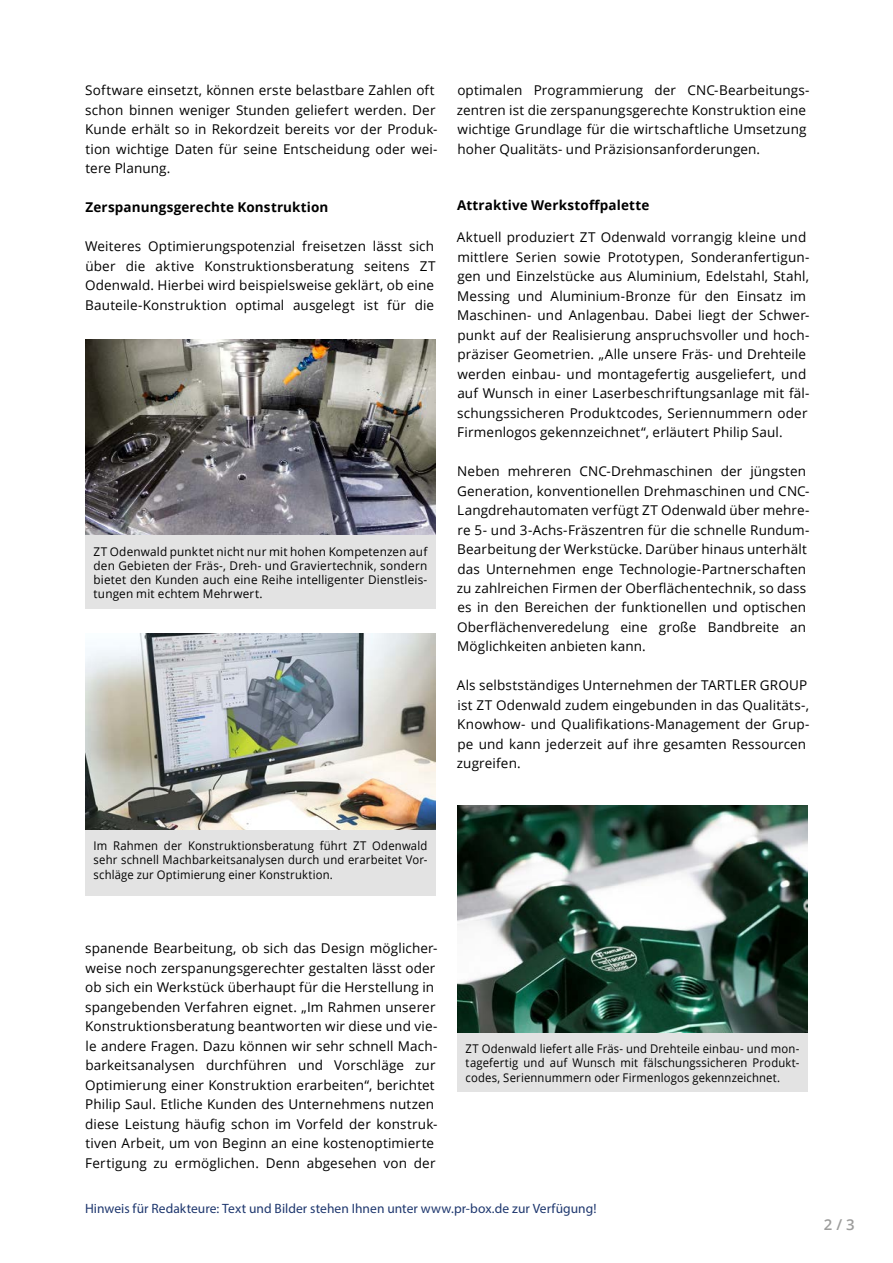
<style>
.page{position:relative;width:893px;height:1263px;background:#fff}
.page>*{position:absolute;margin:0;border:0;box-sizing:border-box;transform-origin:0 0}
.t1{font:600 15px "Open Sans";color:#9d9d9c}
.t2{font:13.5px/19.5px "Open Sans";letter-spacing:.01em;color:#000}
.t3{font:13.5px "Myriad Pro";letter-spacing:.005em;color:#1e376e}
.t4{font:700 13.5px "Open Sans";letter-spacing:.01em;color:#000}
.t5{font:12px/14.2px "Open Sans";letter-spacing:.015em;color:#000;text-align:justify;scale:.94 1}
.t6{font:12px/14.2px "Open Sans";letter-spacing:.015em;color:#000;text-align:justify}
</style>
<div class="page">
<img style="left:85px;top:339px;width:351px;height:197px">
<div style="left:85px;top:536px;width:351px;height:73px;background:#e3e3e3"></div>
<img style="left:85px;top:633px;width:351px;height:197px">
<div style="left:85px;top:830px;width:351px;height:66px;background:#e3e3e3"></div>
<img style="left:457px;top:806px;width:351px;height:227px">
<div style="left:457px;top:1033px;width:351px;height:59px;background:#e3e3e3"></div>
<p class="t2" style="left:85px;top:80px;width:354px">Software einsetzt, können erste belastbare Zahlen oft schon binnen weniger Stunden geliefert werden. Der Kunde erhält so in Rekordzeit bereits vor der Produk&shy;tion wichtige Daten für seine Entscheidung oder wei&shy;tere Planung.</p>
<p class="t4" style="left:85px;top:198px;width:245px">Zerspanungsgerechte Konstruktion</p>
<p class="t2" style="left:85px;top:236px;width:352px;text-align:justify">Weiteres Optimierungspotenzial freisetzen lässt sich über die aktive Konstruktionsberatung seitens ZT Odenwald. Hierbei wird beispielsweise geklärt, ob eine Bauteile-Konstruktion optimal ausgelegt ist für die</p>
<p class="t6" style="left:94px;top:544px;width:335px">ZT Odenwald punktet nicht nur mit hohen Kompetenzen auf den Gebieten der Fräs-, Dreh- und Graviertechnik, sondern bietet den Kunden auch eine Reihe intelligenter Dienstleis&shy;tungen mit echtem Mehrwert.</p>
<p class="t2" style="left:457px;top:80px;width:354px">optimalen Programmierung der CNC-Bearbeitungs&shy;zentren ist die zerspanungsgerechte Konstruktion eine wichtige Grundlage für die wirtschaftliche Umsetzung hoher Qualitäts- und Präzisionsanforderungen.</p>
<p class="t4" style="left:457px;top:195px;width:194px">Attraktive Werkstoffpalette</p>
<p class="t2" style="left:457px;top:227px;width:354px">Aktuell produziert ZT Odenwald vorrangig kleine und mittlere Serien sowie Prototypen, Sonderanfertigun&shy;gen und Einzelstücke aus Aluminium, Edelstahl, Stahl, Messing und Aluminium-Bronze für den Einsatz im Maschinen- und Anlagenbau. Dabei liegt der Schwer&shy;punkt auf der Realisierung anspruchsvoller und hoch&shy;präziser Geometrien. „Alle unsere Fräs- und Drehteile werden einbau- und montagefertig ausgeliefert, und auf Wunsch in einer Laserbeschriftungsanlage mit fäl&shy;schungssicheren Produktcodes, Seriennummern oder Firmenlogos gekennzeichnet“, erläutert Philip Saul.</p>
<p class="t2" style="left:457px;top:461px;width:354px">Neben mehreren CNC-Drehmaschinen der jüngsten Generation, konventionellen Drehmaschinen und CNC-Langdrehautomaten verfügt ZT Odenwald über mehre&shy;re 5- und 3-Achs-Fräszentren für die schnelle Rundum-Bearbeitung der Werkstücke. Darüber hinaus unterhält das Unternehmen enge Technologie-Partnerschaften zu zahlreichen Firmen der Oberflächentechnik, so dass es in den Bereichen der funktionellen und optischen Oberflächenveredelung eine große Bandbreite an Möglichkeiten anbieten kann.</p>
<p class="t2" style="left:457px;top:675px;width:354px">Als selbstständiges Unternehmen der TARTLER GROUP ist ZT Odenwald zudem eingebunden in das Qualitäts-, Knowhow- und Qualifikations-Management der Grup&shy;pe und kann jederzeit auf ihre gesamten Ressourcen zugreifen.</p>
<p class="t5" style="left:94px;top:838px;width:357px">Im Rahmen der Konstruktionsberatung führt ZT Odenwald sehr schnell Machbarkeitsanalysen durch und erarbeitet Vor&shy;schläge zur Optimierung einer Konstruktion.</p>
<p class="t2" style="left:85px;top:938px;width:354px">spanende Bearbeitung, ob sich das Design möglicher&shy;weise noch zerspanungsgerechter gestalten lässt oder ob sich ein Werkstück überhaupt für die Herstellung in spangebenden Verfahren eignet. „Im Rahmen unserer Konstruktionsberatung beantworten wir diese und vie&shy;le andere Fragen. Dazu können wir sehr schnell Mach&shy;barkeitsanalysen durchführen und Vorschläge zur Optimierung einer Konstruktion erarbeiten“, berichtet Philip Saul. Etliche Kunden des Unternehmens nutzen diese Leistung häufig schon im Vorfeld der konstruk&shy;tiven Arbeit, um von Beginn an eine kostenoptimierte Fertigung zu ermöglichen. Denn abgesehen von der</p>
<p class="t5" style="left:466px;top:1041px;width:357px">ZT Odenwald liefert alle Fräs- und Drehteile einbau- und mon&shy;tagefertig und auf Wunsch mit fälschungssicheren Produkt&shy;codes, Seriennummern oder Firmenlogos gekennzeichnet.</p>
<p class="t3" style="left:85px;top:1200px;width:513px">Hinweis für Redakteure: Text und Bilder stehen Ihnen unter www.pr-box.de zur Verfügung!</p>
<p class="t1" style="left:824px;top:1214px;width:32px">2 / 3</p>
</div>
